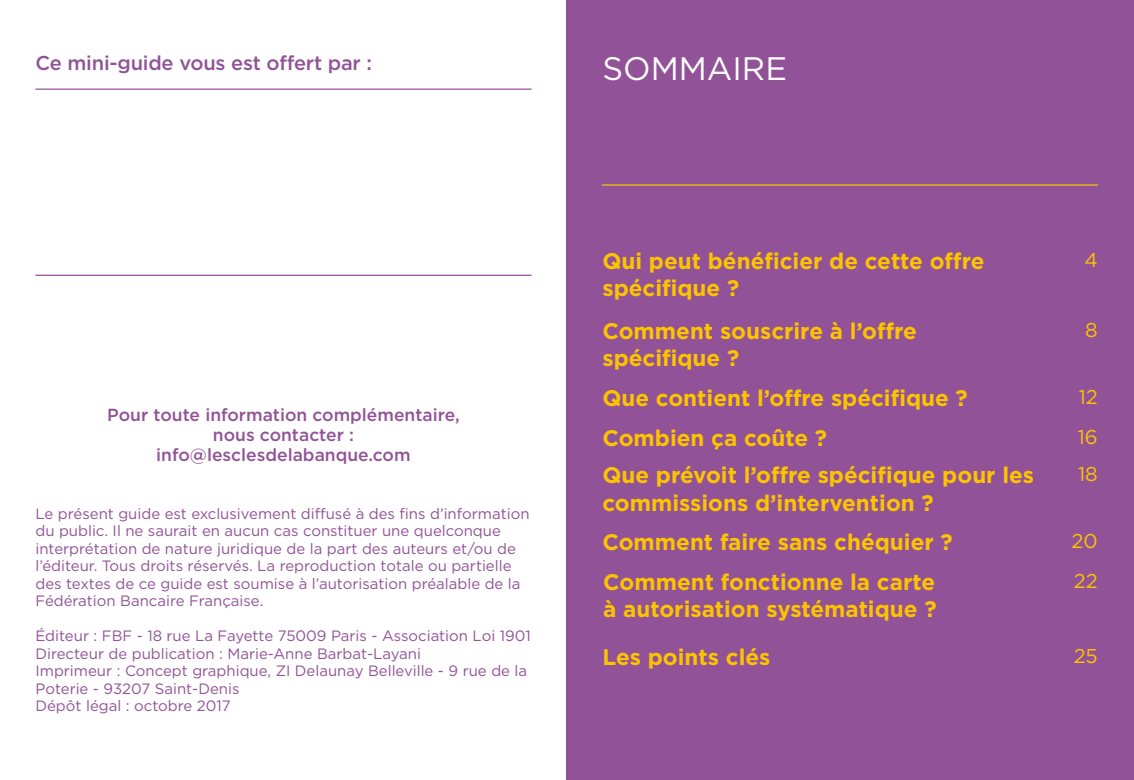
<style>
.page{position:relative;width:1134px;height:780px;background:#fff}
.page>*{position:absolute;margin:0;border:0;box-sizing:border-box;transform-origin:0 0}
.H1_-_introduction{font:32.5px "Gotham";color:#fff}
.H2-_titres_sommaire{font:700 22.5px/27.5px "Gotham";color:#fcc400}
.Offert{font:500 20px "Gotham";letter-spacing:-.01em;color:#915297}
.Pagination-sommaire{font:20px "Gotham";color:#fcc400}
.t1{font:500 17.5px/20px "Gotham";color:#915297;text-align:center}
.t2{font:15px/17.5px "Gotham";color:#915297}
</style>
<div class="page">
<div style="left:567px;top:0;width:567px;height:780px;background:#915297"></div>
<hr style="left:35px;top:88px;width:496px;height:2px;background:#915297">
<hr style="left:35px;top:275px;width:496px;height:1px;background:#915297">
<hr style="left:602px;top:184px;width:496px;height:2px;background:#fcc400">
<p class="Offert" style="left:35px;top:50px;width:338px">Ce mini-guide vous est offert par :</p>
<p class="t1" style="left:107px;top:404px;width:354px">Pour toute information complémentaire, nous contacter :</p>
<p class="t1" style="left:156px;top:444px;width:256px">info@lesclesdelabanque.com</p>
<p class="t2" style="left:35px;top:504px;width:496px">Le présent guide est exclusivement diffusé à des fins d’information du public. Il ne saurait en aucun cas constituer une quelconque interprétation de nature juridique de la part des auteurs et/ou de l’éditeur. Tous droits réservés. La reproduction totale ou partielle des textes de ce guide est soumise à l’autorisation préalable de la Fédération Bancaire Française.</p>
<p class="t2" style="left:35px;top:626px;width:497px">Éditeur : FBF - 18 rue La Fayette 75009 Paris - Association Loi 1901</p>
<p class="t2" style="left:35px;top:644px;width:387px">Directeur de publication : Marie-Anne Barbat-Layani</p>
<p class="t2" style="left:35px;top:662px;width:493px">Imprimeur : Concept graphique, ZI Delaunay Belleville - 9 rue de la<br>Poterie - 93207 Saint-Denis</p>
<p class="t2" style="left:35px;top:697px;width:197px">Dépôt légal : octobre 2017</p>
<h1 class="H1_-_introduction" style="left:602px;top:48px;width:186px">SOMMAIRE</h1>
<h2 class="H2-_titres_sommaire" style="left:602px;top:247px;width:384px">Qui peut bénéficier de cette offre spécifique ?</h2>
<p class="Pagination-sommaire" style="left:1084px;top:247px;width:15px">4</p>
<h2 class="H2-_titres_sommaire" style="left:602px;top:317px;width:316px">Comment souscrire à l’offre spécifique ?</h2>
<p class="Pagination-sommaire" style="left:1085px;top:317px;width:14px">8</p>
<h2 class="H2-_titres_sommaire" style="left:602px;top:384px;width:367px">Que contient l’offre spécifique ?</h2>
<p class="Pagination-sommaire" style="left:1079px;top:384px;width:21px">12</p>
<h2 class="H2-_titres_sommaire" style="left:602px;top:423px;width:226px">Combien ça coûte ?</h2>
<p class="Pagination-sommaire" style="left:1078px;top:423px;width:22px">16</p>
<h2 class="H2-_titres_sommaire" style="left:602px;top:461px;width:433px">Que prévoit l’offre spécifique pour les commissions d’intervention ?</h2>
<p class="Pagination-sommaire" style="left:1078px;top:461px;width:21px">18</p>
<h2 class="H2-_titres_sommaire" style="left:602px;top:528px;width:352px">Comment faire sans chéquier ?</h2>
<p class="Pagination-sommaire" style="left:1072px;top:528px;width:28px">20</p>
<h2 class="H2-_titres_sommaire" style="left:603px;top:568px;width:335px">Comment fonctionne la carte à autorisation systématique ?</h2>
<p class="Pagination-sommaire" style="left:1074px;top:568px;width:25px">22</p>
<h2 class="H2-_titres_sommaire" style="left:602px;top:643px;width:169px">Les points clés</h2>
<p class="Pagination-sommaire" style="left:1074px;top:643px;width:26px">25</p>
</div>
